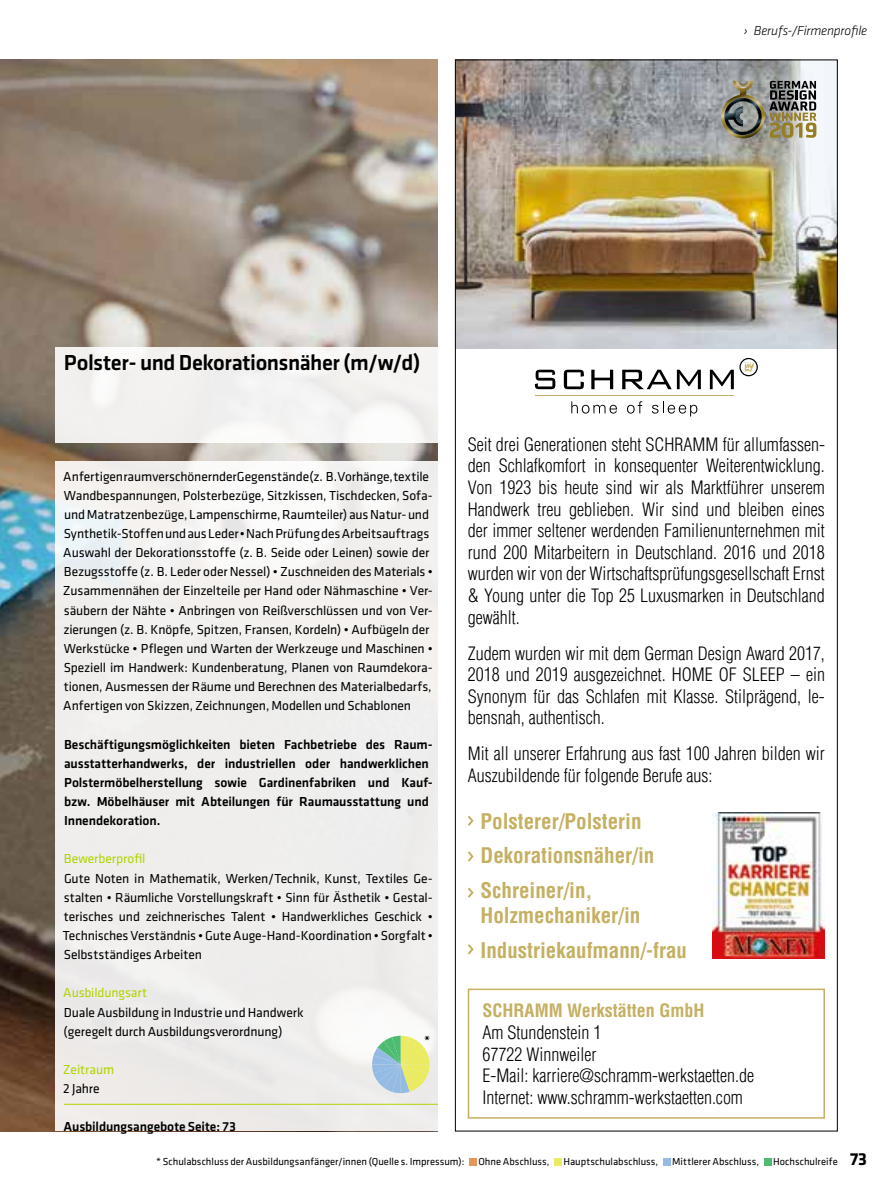
<style>
.page{position:relative;width:893px;height:1191px;background:#fff}
.page>*{position:absolute;margin:0;border:0;box-sizing:border-box;transform-origin:0 0}
.t1{font:22.5px "Klavika Medium TF";letter-spacing:-.02em;color:#000}
.t2{font:700 condensed 21px/34.5px "Helvetica LT Pro";color:#c5b062}
.t3{font:300 condensed 18px/21.6px "Helvetica LT Pro";color:#000;text-align:justify}
.t4{font:700 condensed 18px "Helvetica LT Pro";color:#c5b062}
.t5{font:700 18px "Klavika";color:#000}
.t6{font:13.5px/19.2px "Klavika Regular TF";letter-spacing:-.01em;color:#000}
.t7{font:13.5px/19.2px "Klavika Medium TF";letter-spacing:-.005em;color:#000}
.t8{font:13.5px "Klavika Regular TF";letter-spacing:-.005em;color:#b0d400}
.t9{font:italic 300 13.5px "Klavika";letter-spacing:-.01em;color:#000}
.t10{font:10.5px "Klavika Regular TF";color:#000}
</style>
<div class="page">
<div style="left:469px;top:1158px;width:8px;height:7px;background:#e6955a"></div>
<div style="left:554px;top:1158px;width:8px;height:7px;background:#eaeb61"></div>
<div style="left:663px;top:1158px;width:8px;height:7px;background:#94bbe3"></div>
<div style="left:764px;top:1158px;width:7px;height:7px;background:#4dbc72"></div>
<img style="left:0;top:60px;width:438px;height:1071px">
<img style="left:457px;top:62px;width:379px;height:287px">
<img style="left:721px;top:81px;width:44px;height:57px">
<img style="left:724px;top:98px;width:38px;height:37px">
<img style="left:736px;top:81px;width:14px;height:7px">
<svg style="left:738px;top:81px;width:10px;height:5px"></svg>
<img style="left:728px;top:101px;width:30px;height:31px">
<svg style="left:769px;top:81px;width:47px;height:57px"></svg>
<svg style="left:535px;top:370px;width:20px;height:19px"></svg>
<svg style="left:564px;top:370px;width:20px;height:19px"></svg>
<svg style="left:591px;top:370px;width:22px;height:19px"></svg>
<svg style="left:622px;top:370px;width:79px;height:19px"></svg>
<svg style="left:710px;top:358px;width:48px;height:31px"></svg>
<hr style="left:535px;top:394px;width:199px;height:1px;background:#c3ad62">
<svg style="left:571px;top:401px;width:46px;height:12px"></svg>
<svg style="left:627px;top:401px;width:15px;height:12px"></svg>
<svg style="left:652px;top:401px;width:45px;height:15px"></svg>
<div style="left:468px;top:988px;width:357px;height:130px;border:2px solid #c5b062"></div>
<svg style="left:468px;top:815px;width:6px;height:11px"></svg>
<svg style="left:468px;top:851px;width:6px;height:10px"></svg>
<svg style="left:468px;top:887px;width:6px;height:10px"></svg>
<svg style="left:468px;top:944px;width:6px;height:10px"></svg>
<img style="left:713px;top:812px;width:112px;height:146px">
<div style="left:55px;top:347px;width:383px;height:95px;background:#f3f2f0"></div>
<div style="left:55px;top:461px;width:383px;height:670px;background:#efeeed"></div>
<hr style="left:64px;top:1103px;width:374px;height:1px;background:#b0d400">
<svg style="left:372px;top:1035px;width:57px;height:58px"></svg>
<p class="t9" style="left:744px;top:23px;width:125px">› Berufs-/Firmenprofile</p>
<h1 class="t1" style="left:64px;top:351px;width:358px">Polster- und Dekorationsnäher (m/w/d)</h1>
<p class="t6" style="left:63px;top:467px;width:371px">Anfertigen raumverschönernder Gegenstände (z. B. Vorhänge, textile Wandbespannungen, Polsterbezüge, Sitzkissen, Tischdecken, Sofa&shy;und Matratzenbezüge, Lampenschirme, Raumteiler) aus Natur- und Synthetik-Stoffen und aus Leder • Nach Prüfung des Arbeitsauftrags Auswahl der Dekorationsstoffe (z. B. Seide oder Leinen) sowie der Bezugsstoffe (z. B. Leder oder Nessel) • Zuschneiden des Materials • Zusammennähen der Einzelteile per Hand oder Nähmaschine • Ver&shy;säubern der Nähte • Anbringen von Reißverschlüssen und von Ver&shy;zierungen (z. B. Knöpfe, Spitzen, Fransen, Kordeln) • Aufbügeln der Werkstücke • Pflegen und Warten der Werkzeuge und Maschinen • Speziell im Handwerk: Kundenberatung, Planen von Raumdekora&shy;tionen, Ausmessen der Räume und Berechnen des Materialbedarfs, Anfertigen von Skizzen, Zeichnungen, Modellen und Schablonen</p>
<p class="t7" style="left:64px;top:734px;width:370px">Beschäftigungsmöglichkeiten bieten Fachbetriebe des Raum&shy;ausstatterhandwerks, der industriellen oder handwerklichen Polstermöbelherstellung sowie Gardinenfabriken und Kauf&shy;bzw. Möbelhäuser mit Abteilungen für Raumausstattung und Innendekoration.</p>
<p class="t8" style="left:64px;top:852px;width:83px">Bewerberprofil</p>
<p class="t6" style="left:63px;top:868px;width:372px;text-align:justify">Gute Noten in Mathematik, Werken/Technik, Kunst, Textiles Ge&shy;stalten • Räumliche Vorstellungskraft • Sinn für Ästhetik • Gestal&shy;terisches und zeichnerisches Talent • Handwerkliches Geschick • Technisches Verständnis • Gute Auge-Hand-Koordination • Sorgfalt • Selbstständiges Arbeiten</p>
<p class="t8" style="left:63px;top:986px;width:85px">Ausbildungsart</p>
<p class="t6" style="left:64px;top:1002px;width:242px">Duale Ausbildung in Industrie und Handwerk (geregelt durch Ausbildungsverordnung)</p>
<p class="t8" style="left:63px;top:1062px;width:53px">Zeitraum</p>
<p class="t6" style="left:63px;top:1079px;width:38px">2 Jahre</p>
<p class="t7" style="left:64px;top:1117px;width:174px">Ausbildungsangebote Seite: 73</p>
<p class="t3" style="left:468px;top:433px;width:359px">Seit drei Generationen steht SCHRAMM für allumfassen&shy;den Schlafkomfort in konsequenter Weiterentwicklung.<br>Von 1923 bis heute sind wir als Marktführer unserem Handwerk treu geblieben. Wir sind und bleiben eines der immer seltener werdenden Familienunternehmen mit rund 200 Mitarbeitern in Deutschland. 2016 und 2018 wurden wir von der Wirtschaftsprüfungsgesellschaft Ernst &amp; Young unter die Top 25 Luxusmarken in Deutschland gewählt.</p>
<h3 class="t3" style="left:468px;top:642px;width:359px">Zudem wurden wir mit dem German Design Award 2017, 2018 und 2019 ausgezeichnet. HOME OF SLEEP – ein Synonym für das Schlafen mit Klasse. Stilprägend, le&shy;bensnah, authentisch.</h3>
<h3 class="t3" style="left:468px;top:743px;width:359px">Mit all unserer Erfahrung aus fast 100 Jahren bilden wir<br>Auszubildende für folgende Berufe aus:</h3>
<h2 class="t2" style="left:480px;top:803px;width:175px">Polsterer/Polsterin<br>Dekorationsnäher/in<br>Schreiner/in,</h2>
<h2 class="t2" style="left:480px;top:897px;width:208px">Holzmechaniker/in<br>Industriekaufmann/-frau</h2>
<h3 class="t4" style="left:483px;top:999px;width:223px">SCHRAMM Werkstätten GmbH</h3>
<h3 class="t3" style="left:483px;top:1021px;width:273px;text-align:left">Am Stundenstein 1<br>67722 Winnweiler<br>E-Mail: karriere@schramm-werkstaetten.de<br>Internet: www.schramm-werkstaetten.com</h3>
<p class="t10" style="left:156px;top:1156px;width:310px">* Schulabschluss der Ausbildungsanfänger/innen (Quelle s. Impressum):</p>
<p class="t10" style="left:478px;top:1156px;width:73px">Ohne Abschluss,</p>
<p class="t10" style="left:563px;top:1156px;width:96px">Hauptschulabschluss,</p>
<p class="t10" style="left:672px;top:1156px;width:88px">Mittlerer Abschluss,</p>
<p class="t10" style="left:773px;top:1156px;width:66px">Hochschulreife</p>
<h3 class="t5" style="left:850px;top:1149px;width:19px">73</h3>
</div>
